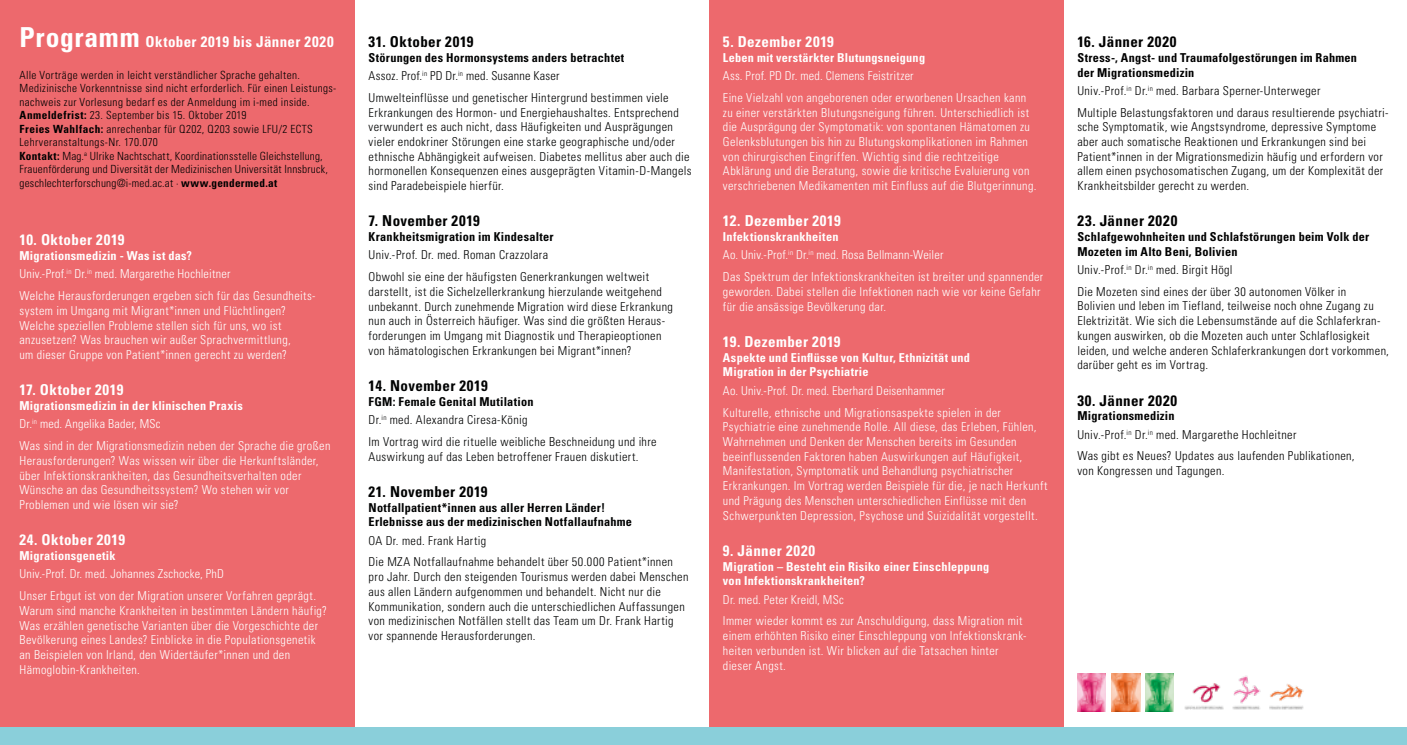
<style>
.page{position:relative;width:1407px;height:745px;background:#fff}
.page>*{position:absolute;margin:0;border:0;box-sizing:border-box;transform-origin:0 0}
.t1{font:700 condensed 15px "Univers";letter-spacing:.025em;color:#fff}
.t2{font:700 condensed 15px "Univers";letter-spacing:.03em;color:#010202}
.t3{font:700 condensed 15px "Univers";letter-spacing:.025em;color:#000}
.t4{font:300 condensed 12.25px/14.8px "Univers";letter-spacing:.03em;color:#fff}
.t5{font:300 condensed 12.25px/14.8px "Univers";letter-spacing:.03em;color:#010202}
.t6{font:300 condensed 12.25px/14.8px "Univers";letter-spacing:.03em;color:#000}
.t7{font:700 condensed 12.25px/14.8px "Univers";letter-spacing:.02em;color:#fff}
.t8{font:700 condensed 12.25px/18.2px "Univers";letter-spacing:.02em;color:#010202}
.t9{font:700 condensed 12.25px/14.8px "Univers";letter-spacing:.02em;color:#000}
.t10{font:300 condensed 11.25px/13.5px "Univers";letter-spacing:.03em;color:#000}
.s1{font-size:27.5px}
.s2{font-weight:700}
.s3{font-weight:300}
</style>
<div class="page">
<div style="left:0;top:0;width:354px;height:744px;background:#ed696d"></div>
<div style="left:709px;top:0;width:354px;height:744px;background:#ed696d"></div>
<div style="left:0;top:726px;width:1407px;height:18px;background:#8acfda"></div>
<img style="left:1184px;top:675px;width:120px;height:35px">
<img style="left:1145px;top:673px;width:28px;height:37px">
<img style="left:1112px;top:673px;width:28px;height:37px">
<img style="left:1077px;top:673px;width:29px;height:37px">
<p class="t1" style="left:19px;top:33px;width:316px"><span class="s1">Programm</span> Oktober 2019 bis Jänner 2020</p>
<p class="t10" style="left:19px;top:68px;width:318px">Alle Vorträge werden in leicht verständlicher Sprache gehalten.<br>Medizinische Vorkenntnisse sind nicht erforderlich. Für einen Leistungs&shy;nachweis zur Vorlesung bedarf es der Anmeldung im i-med inside.<br><span class="s2">Anmeldefrist:</span> 23. September bis 15. Oktober 2019<br><span class="s2">Freies Wahlfach:</span> anrechenbar für Q202, Q203 sowie LFU/2 ECTS Lehrveranstaltungs-Nr. 170.070<br><span class="s2">Kontakt:</span> Mag.<sup>a</sup> Ulrike Nachtschatt, Koordinationsstelle Gleichstellung, Frauenförderung und Diversität der Medizinischen Universität Innsbruck, geschlechterforschung@i-med.ac.at · <span class="s2">www.gendermed.at</span></p>
<p class="t1" style="left:19px;top:231px;width:107px">10. Oktober 2019</p>
<p class="t4" style="left:19px;top:246px;width:212px;line-height:18.2px"><span class="s2">Migrationsmedizin - Was ist das?<br></span>Univ.-Prof.<sup>in</sup> Dr.<sup>in</sup> med. Margarethe Hochleitner</p>
<p class="t4" style="left:19px;top:288px;width:297px">Welche Herausforderungen ergeben sich für das Gesundheits&shy;system im Umgang mit Migrant*innen und Flüchtlingen?<br>Welche speziellen Probleme stellen sich für uns, wo ist anzusetzen? Was brauchen wir außer Sprachvermittlung,<br>um dieser Gruppe von Patient*innen gerecht zu werden?</p>
<p class="t1" style="left:19px;top:380px;width:105px">17. Oktober 2019</p>
<p class="t7" style="left:19px;top:396px;width:225px;line-height:18.2px">Migrationsmedizin in der klinischen Praxis<br><span class="s3">Dr.</span><sup>in</sup> <span class="s3">med. Angelika Bader, MSc</span></p>
<p class="t4" style="left:19px;top:438px;width:312px">Was sind in der Migrationsmedizin neben der Sprache die großen Herausforderungen? Was wissen wir über die Herkunftsländer, über Infektionskrankheiten, das Gesundheitsverhalten oder Wünsche an das Gesundheitssystem? Wo stehen wir vor Problemen und wie lösen wir sie?</p>
<p class="t1" style="left:19px;top:530px;width:107px">24. Oktober 2019</p>
<p class="t7" style="left:19px;top:547px;width:98px">Migrationsgenetik</p>
<p class="t4" style="left:19px;top:562px;width:298px;line-height:21.8px">Univ.-Prof. Dr. med. Johannes Zschocke, PhD<br>Unser Erbgut ist von der Migration unserer Vorfahren geprägt.</p>
<p class="t4" style="left:19px;top:602px;width:309px">Warum sind manche Krankheiten in bestimmten Ländern häufig?<br>Was erzählen genetische Varianten über die Vorgeschichte der Bevölkerung eines Landes? Einblicke in die Populationsgenetik an Beispielen von Irland, den Widertäufer*innen und den Hämoglobin-Krankheiten.</p>
<p class="t2" style="left:369px;top:33px;width:106px">31. Oktober 2019</p>
<p class="t8" style="left:369px;top:48px;width:257px">Störungen des Hormonsystems anders betrachtet<br><span class="s3">Assoz. Prof.</span><sup>in</sup> <span class="s3">PD Dr.</span><sup>in</sup> <span class="s3">med. Susanne Kaser</span></p>
<p class="t5" style="left:369px;top:90px;width:324px">Umwelteinflüsse und genetischer Hintergrund bestimmen viele Erkrankungen des Hormon- und Energiehaushaltes. Entsprechend verwundert es auch nicht, dass Häufigkeiten und Ausprägungen vieler endokriner Störungen eine starke geographische und/oder ethnische Abhängigkeit aufweisen. Diabetes mellitus aber auch die hormonellen Konsequenzen eines ausgeprägten Vitamin-D-Mangels sind Paradebeispiele hierfür.</p>
<p class="t2" style="left:369px;top:212px;width:113px">7. November 2019</p>
<p class="t8" style="left:369px;top:227px;width:186px">Krankheitsmigration im Kindesalter</p>
<p class="t5" style="left:369px;top:244px;width:282px;line-height:21.8px">Univ.-Prof. Dr. med. Roman Crazzolara<br>Obwohl sie eine der häufigsten Generkrankungen weltweit</p>
<p class="t5" style="left:369px;top:284px;width:306px">darstellt, ist die Sichelzellerkrankung hierzulande weitgehend unbekannt. Durch zunehmende Migration wird diese Erkrankung nun auch in Österreich häufiger. Was sind die größten Heraus&shy;forderungen im Umgang mit Diagnostik und Therapieoptionen von hämatologischen Erkrankungen bei Migrant*innen?</p>
<p class="t2" style="left:369px;top:376px;width:121px">14. November 2019</p>
<p class="t5" style="left:369px;top:392px;width:166px;line-height:18.2px"><span class="s2">FGM: Female Genital Mutilation<br></span>Dr.<sup>in</sup> med. Alexandra Ciresa-König</p>
<p class="t5" style="left:369px;top:434px;width:290px">Im Vortrag wird die rituelle weibliche Beschneidung und ihre<br>Auswirkung auf das Leben betroffener Frauen diskutiert.</p>
<p class="t2" style="left:369px;top:482px;width:121px">21. November 2019</p>
<p class="t8" style="left:369px;top:499px;width:265px;line-height:14.8px">Notfallpatient*innen aus aller Herren Länder!<br>Erlebnisse aus der medizinischen Notfallaufnahme</p>
<p class="t5" style="left:369px;top:529px;width:306px;line-height:21.8px">OA Dr. med. Frank Hartig<br>Die MZA Notfallaufnahme behandelt über 50.000 Patient*innen</p>
<p class="t5" style="left:369px;top:569px;width:321px">pro Jahr. Durch den steigenden Tourismus werden dabei Menschen aus allen Ländern aufgenommen und behandelt. Nicht nur die Kommunikation, sondern auch die unterschiedlichen Auffassungen von medizinischen Notfällen stellt das Team um Dr. Frank Hartig vor spannende Herausforderungen.</p>
<p class="t1" style="left:723px;top:33px;width:112px">5. Dezember 2019</p>
<p class="t7" style="left:723px;top:50px;width:204px">Leben mit verstärkter Blutungsneigung</p>
<p class="t4" style="left:723px;top:65px;width:305px;line-height:21.8px">Ass. Prof. PD Dr. med. Clemens Feistritzer<br>Eine Vielzahl von angeborenen oder erworbenen Ursachen kann</p>
<p class="t4" style="left:723px;top:105px;width:315px">zu einer verstärkten Blutungsneigung führen. Unterschiedlich ist die Ausprägung der Symptomatik: von spontanen Hämatomen zu Gelenksblutungen bis hin zu Blutungskomplikationen im Rahmen von chirurgischen Eingriffen. Wichtig sind die rechtzeitige Abklärung und die Beratung, sowie die kritische Evaluierung von verschriebenen Medikamenten mit Einfluss auf die Blutgerinnung.</p>
<p class="t1" style="left:723px;top:212px;width:119px">12. Dezember 2019</p>
<p class="t4" style="left:723px;top:227px;width:222px;line-height:18.2px"><span class="s2">Infektionskrankheiten<br></span>Ao. Univ.-Prof.<sup>in</sup> Dr.<sup>in</sup> med. Rosa Bellmann-Weiler</p>
<p class="t4" style="left:723px;top:269px;width:322px">Das Spektrum der Infektionskrankheiten ist breiter und spannender geworden. Dabei stellen die Infektionen nach wie vor keine Gefahr für die ansässige Bevölkerung dar.</p>
<p class="t1" style="left:723px;top:332px;width:119px">19. Dezember 2019</p>
<p class="t7" style="left:723px;top:349px;width:248px">Aspekte und Einflüsse von Kultur, Ethnizität und<br>Migration in der Psychiatrie</p>
<p class="t4" style="left:723px;top:379px;width:279px;line-height:21.8px">Ao. Univ.-Prof. Dr. med. Eberhard Deisenhammer<br>Kulturelle, ethnische und Migrationsaspekte spielen in der</p>
<p class="t4" style="left:723px;top:419px;width:326px">Psychiatrie eine zunehmende Rolle. All diese, das Erleben, Fühlen, Wahrnehmen und Denken der Menschen bereits im Gesunden beeinflussenden Faktoren haben Auswirkungen auf Häufigkeit, Manifestation, Symptomatik und Behandlung psychiatrischer Erkrankungen. Im Vortrag werden Beispiele für die, je nach Herkunft und Prägung des Menschen unterschiedlichen Einflüsse mit den Schwerpunkten Depression, Psychose und Suizidalität vorgestellt.</p>
<p class="t1" style="left:723px;top:541px;width:94px">9. Jänner 2020</p>
<p class="t7" style="left:723px;top:558px;width:268px">Migration – Besteht ein Risiko einer Einschleppung von Infektionskrankheiten?</p>
<p class="t4" style="left:723px;top:587px;width:301px;line-height:21.8px">Dr. med. Peter Kreidl, MSc<br>Immer wieder kommt es zur Anschuldigung, dass Migration mit</p>
<p class="t4" style="left:723px;top:627px;width:304px">einem erhöhten Risiko einer Einschleppung von Infektionskrank&shy;heiten verbunden ist. Wir blicken auf die Tatsachen hinter dieser Angst.</p>
<p class="t3" style="left:1077px;top:33px;width:101px">16. Jänner 2020</p>
<p class="t9" style="left:1077px;top:50px;width:281px">Stress-, Angst- und Traumafolgestörungen im Rahmen der Migrationsmedizin</p>
<p class="t6" style="left:1077px;top:79px;width:313px;line-height:21.8px">Univ.-Prof.<sup>in</sup> Dr.<sup>in</sup> med. Barbara Sperner-Unterweger<br>Multiple Belastungsfaktoren und daraus resultierende psychiatri-</p>
<p class="t6" style="left:1077px;top:119px;width:307px">sche Symptomatik, wie Angstsyndrome, depressive Symptome aber auch somatische Reaktionen und Erkrankungen sind bei Patient*innen in der Migrationsmedizin häufig und erfordern vor allem einen psychosomatischen Zugang, um der Komplexität der Krankheitsbilder gerecht zu werden.</p>
<p class="t3" style="left:1077px;top:211px;width:101px">23. Jänner 2020</p>
<p class="t9" style="left:1077px;top:229px;width:293px">Schlafgewohnheiten und Schlafstörungen beim Volk der<br>Mozeten im Alto Beni, Bolivien</p>
<p class="t6" style="left:1077px;top:258px;width:270px;line-height:21.8px">Univ.-Prof.<sup>in</sup> Dr.<sup>in</sup> med. Birgit Högl<br>Die Mozeten sind eines der über 30 autonomen Völker in</p>
<p class="t6" style="left:1077px;top:298px;width:313px">Bolivien und leben im Tiefland, teilweise noch ohne Zugang zu Elektrizität. Wie sich die Lebensumstände auf die Schlaferkran&shy;kungen auswirken, ob die Mozeten auch unter Schlaflosigkeit leiden, und welche anderen Schlaferkrankungen dort vorkommen, darüber geht es im Vortrag.</p>
<p class="t3" style="left:1077px;top:391px;width:101px">30. Jänner 2020</p>
<p class="t6" style="left:1077px;top:406px;width:221px;line-height:18.2px"><span class="s2">Migrationsmedizin<br></span>Univ.-Prof.<sup>in</sup> Dr.<sup>in</sup> med. Margarethe Hochleitner</p>
<p class="t6" style="left:1077px;top:448px;width:279px">Was gibt es Neues? Updates aus laufenden Publikationen, von Kongressen und Tagungen.</p>
</div>
